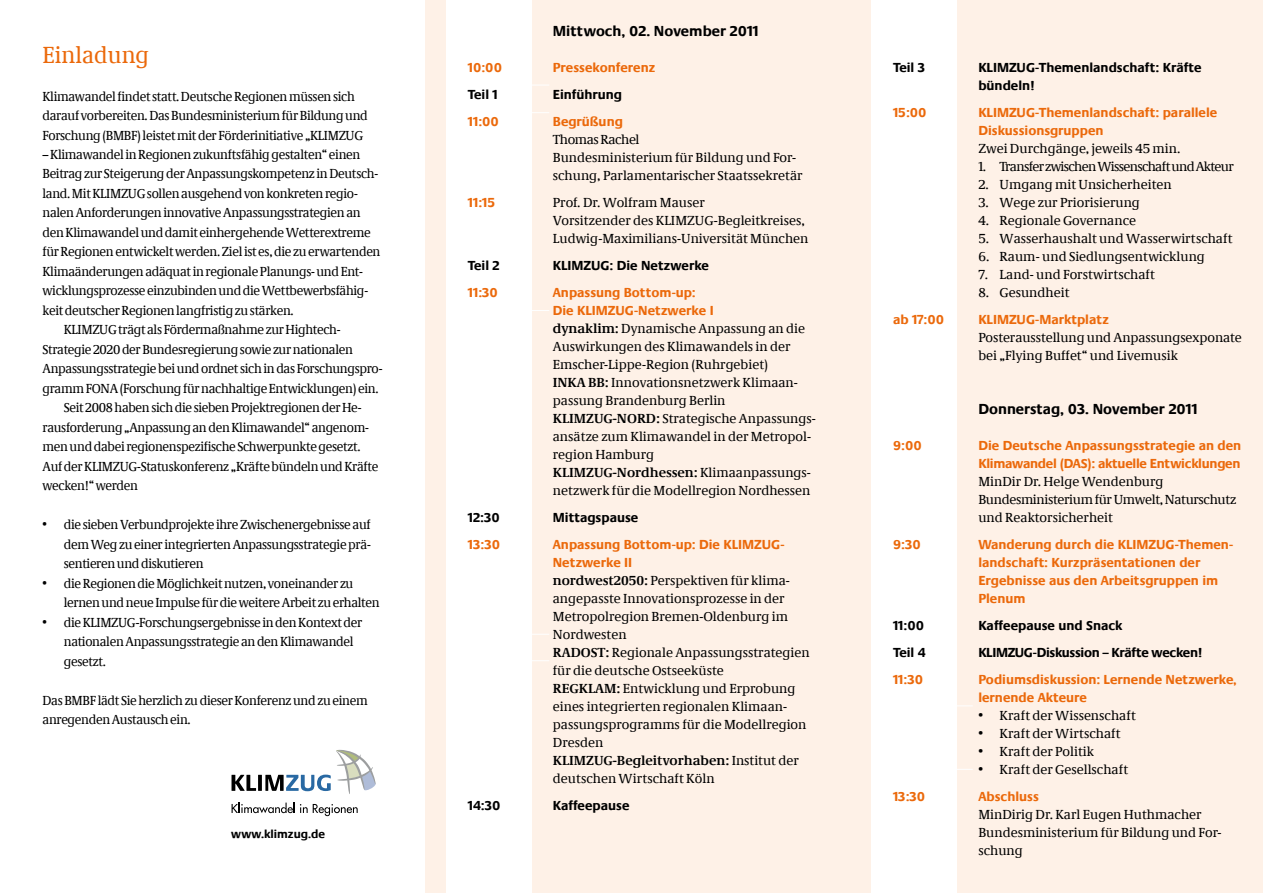
<style>
.page{position:relative;width:1263px;height:893px;background:#fff}
.page>*{position:absolute;margin:0;border:0;box-sizing:border-box;transform-origin:0 0}
.t1{font:24px "Neue Demos";color:#eb690b;scale:.95 1}
.t2{font:700 15px "Neue Praxis";color:#000}
.t3{font:13.5px/19.5px "Neue Demos";letter-spacing:-.025em;color:#000;scale:.95 1}
.t4{font:13.5px/18px "Neue Demos";color:#000}
.t5{font:700 13.5px/18px "Neue Praxis";color:#eb690b}
.t6{font:700 13.5px/27px "Neue Praxis";color:#000}
.t7{font:13.5px/18px "Neue Demos";letter-spacing:-.005em;color:#000}
.t8{font:700 13.5px/27px "Neue Praxis";letter-spacing:-.025em;color:#000}
.t9{font:13.5px "Neue Demos";letter-spacing:-.05em;color:#000}
.t10{font:700 12px "Neue Praxis";color:#000}
.s1{font-weight:700}
</style>
<div class="page">
<div style="left:425px;top:0;width:838px;height:893px;background:#fef1e7"></div>
<div style="left:446px;top:0;width:85px;height:893px;background:#fff"></div>
<div style="left:872px;top:0;width:85px;height:893px;background:#fff"></div>
<svg style="left:531px;top:85px;width:18px;height:1px"></svg>
<svg style="left:531px;top:112px;width:18px;height:1px"></svg>
<svg style="left:531px;top:310px;width:18px;height:1px"></svg>
<svg style="left:531px;top:660px;width:18px;height:1px"></svg>
<svg style="left:231px;top:775px;width:25px;height:16px"></svg>
<svg style="left:258px;top:775px;width:4px;height:16px"></svg>
<svg style="left:232px;top:803px;width:126px;height:13px"></svg>
<svg style="left:265px;top:750px;width:111px;height:44px"></svg>
<svg style="left:957px;top:705px;width:16px;height:1px"></svg>
<svg style="left:531px;top:634px;width:18px;height:1px"></svg>
<svg style="left:957px;top:769px;width:16px;height:1px"></svg>
<h1 class="t1" style="left:43px;top:40px;width:114px">Einladung</h1>
<p class="t3" style="left:43px;top:86px;width:344px">Klimawandel findet statt. Deutsche Regionen müssen sich darauf vorbereiten. Das Bundesministerium für Bildung und<br>Forschung (BMBF) leistet mit der Förderinitiative „KLIMZUG</p>
<p class="t3" style="left:43px;top:145px;width:336px">– Klimawandel in Regionen zukunftsfähig gestalten“ einen</p>
<p class="t3" style="left:43px;top:164px;width:355px">Beitrag zur Steigerung der Anpassungskompetenz in Deutsch-</p>
<p class="t3" style="left:43px;top:184px;width:333px">land. Mit KLIMZUG sollen ausgehend von konkreten regio-</p>
<p class="t3" style="left:43px;top:203px;width:336px">nalen Anforderungen innovative Anpassungsstrategien an</p>
<p class="t3" style="left:43px;top:223px;width:347px">den Klimawandel und damit einhergehende Wetterextreme</p>
<p class="t3" style="left:43px;top:242px;width:357px">für Regionen entwickelt werden. Ziel ist es, die zu erwartenden</p>
<p class="t3" style="left:43px;top:262px;width:339px">Klimaänderungen adäquat in regionale Planungs- und Ent-</p>
<p class="t3" style="left:43px;top:281px;width:344px">wicklungsprozesse einzubinden und die Wettbewerbsfähig-</p>
<p class="t3" style="left:43px;top:301px;width:266px">keit deutscher Regionen langfristig zu stärken.</p>
<p class="t3" style="left:64px;top:320px;width:293px">KLIMZUG trägt als Fördermaßnahme zur Hightech-</p>
<p class="t3" style="left:43px;top:340px;width:328px">Strategie 2020 der Bundesregierung sowie zur nationalen</p>
<p class="t3" style="left:43px;top:359px;width:359px">Anpassungsstrategie bei und ordnet sich in das Forschungspro-</p>
<p class="t3" style="left:43px;top:378px;width:355px">gramm FONA (Forschung für nachhaltige Entwicklungen) ein.</p>
<p class="t3" style="left:64px;top:398px;width:315px">Seit 2008 haben sich die sieben Projektregionen der He-</p>
<p class="t3" style="left:43px;top:417px;width:345px">rausforderung „Anpassung an den Klimawandel“ angenom-</p>
<p class="t3" style="left:43px;top:437px;width:336px">men und dabei regionenspezifische Schwerpunkte gesetzt.</p>
<p class="t3" style="left:43px;top:456px;width:355px">Auf der KLIMZUG-Statuskonferenz „Kräfte bündeln und Kräfte</p>
<p class="t3" style="left:43px;top:476px;width:102px">wecken!“ werden</p>
<p class="t3" style="left:64px;top:515px;width:325px;text-align:justify;text-indent:-21px">• die sieben Verbundprojekte ihre Zwischenergebnisse auf dem Weg zu einer integrierten Anpassungsstrategie prä&shy;sentieren und diskutieren</p>
<p class="t3" style="left:64px;top:573px;width:334px;text-indent:-21px">• die Regionen die Möglichkeit nutzen, voneinander zu lernen und neue Impulse für die weitere Arbeit zu erhalten</p>
<p class="t3" style="left:64px;top:612px;width:316px;text-indent:-21px">• die KLIMZUG-Forschungsergebnisse in den Kontext der nationalen Anpassungsstrategie an den Klimawandel gesetzt.</p>
<p class="t3" style="left:43px;top:690px;width:344px">Das BMBF lädt Sie herzlich zu dieser Konferenz und zu einem anregenden Austausch ein.</p>
<p class="t10" style="left:231px;top:827px;width:95px">www.klimzug.de</p>
<p class="t5" style="left:468px;top:58px;width:36px">10:00</p>
<p class="t6" style="left:468px;top:81px;width:32px">Teil 1</p>
<p class="t5" style="left:468px;top:112px;width:33px">11:00</p>
<p class="t5" style="left:468px;top:193px;width:29px">11:15</p>
<p class="t6" style="left:468px;top:252px;width:33px">Teil 2</p>
<p class="t5" style="left:468px;top:283px;width:32px">11:30</p>
<p class="t6" style="left:468px;top:504px;width:34px">12:30</p>
<p class="t5" style="left:468px;top:535px;width:34px">13:30</p>
<p class="t6" style="left:468px;top:792px;width:34px">14:30</p>
<p class="t2" style="left:553px;top:22px;width:208px">Mittwoch, 02. November 2011</p>
<p class="t5" style="left:553px;top:58px;width:104px">Pressekonferenz</p>
<p class="t6" style="left:553px;top:81px;width:71px">Einführung</p>
<p class="t5" style="left:553px;top:112px;width:71px">Begrüßung</p>
<p class="t4" style="left:553px;top:130px;width:251px">Thomas Rachel<br>Bundesministerium für Bildung und For&shy;schung, Parlamentarischer Staatssekretär</p>
<p class="t4" style="left:553px;top:193px;width:257px">Prof. Dr. Wolfram Mauser<br>Vorsitzender des KLIMZUG-Begleitkreises,<br>Ludwig-Maximilians-Universität München</p>
<p class="t6" style="left:553px;top:252px;width:158px">KLIMZUG: Die Netzwerke</p>
<p class="t5" style="left:553px;top:283px;width:162px">Anpassung Bottom-up:<br>Die KLIMZUG-Netzwerke I</p>
<p class="t4" style="left:553px;top:319px;width:264px"><span class="s1">dynaklim:</span> Dynamische Anpassung an die Auswirkungen des Klimawandels in der Emscher-Lippe-Region (Ruhrgebiet)<br><span class="s1">INKA BB:</span> Innovationsnetzwerk Klimaan&shy;passung Brandenburg Berlin <span class="s1">KLIMZUG-NORD:</span> Strategische Anpassungs&shy;ansätze zum Klimawandel in der Metropol&shy;region Hamburg<br><span class="s1">KLIMZUG-Nordhessen:</span> Klimaanpassungs&shy;netzwerk für die Modellregion Nordhessen</p>
<p class="t6" style="left:553px;top:504px;width:87px">Mittagspause</p>
<p class="t5" style="left:553px;top:535px;width:233px">Anpassung Bottom-up: Die KLIMZUG-<br>Netzwerke II</p>
<p class="t4" style="left:553px;top:571px;width:258px"><span class="s1">nordwest2050:</span> Perspektiven für klima&shy;angepasste Innovationsprozesse in der Metropolregion Bremen-Oldenburg im Nordwesten<br><span class="s1">RADOST:</span> Regionale Anpassungsstrategien für die deutsche Ostseeküste<br><span class="s1">REGKLAM:</span> Entwicklung und Erprobung eines integrierten regionalen Klimaan&shy;passungsprogramms für die Modellregion Dresden<br><span class="s1">KLIMZUG-Begleitvorhaben:</span> Institut der deutschen Wirtschaft Köln</p>
<p class="t6" style="left:553px;top:792px;width:78px">Kaffeepause</p>
<p class="t6" style="left:893px;top:54px;width:34px">Teil 3</p>
<p class="t5" style="left:893px;top:103px;width:35px">15:00</p>
<p class="t5" style="left:893px;top:310px;width:53px">ab 17:00</p>
<p class="t5" style="left:893px;top:436px;width:30px">9:00</p>
<p class="t5" style="left:893px;top:535px;width:29px">9:30</p>
<p class="t6" style="left:893px;top:612px;width:34px">11:00<br>Teil 4</p>
<p class="t5" style="left:893px;top:670px;width:32px">11:30</p>
<p class="t5" style="left:893px;top:787px;width:34px">13:30</p>
<p class="t6" style="left:978px;top:58px;width:225px;line-height:18px">KLIMZUG-Themenlandschaft: Kräfte bündeln!</p>
<p class="t5" style="left:978px;top:103px;width:241px">KLIMZUG-Themenlandschaft: parallele<br>Diskussionsgruppen</p>
<p class="t4" style="left:978px;top:139px;width:204px">Zwei Durchgänge, jeweils 45 min.</p>
<p class="t9" style="left:978px;top:158px;width:257px">1. Transfer zwischen Wissenschaft und Akteur</p>
<p class="t4" style="left:978px;top:175px;width:195px">2. Umgang mit Unsicherheiten</p>
<p class="t4" style="left:978px;top:193px;width:163px">3. Wege zur Priorisierung</p>
<p class="t4" style="left:978px;top:211px;width:159px">4. Regionale Governance</p>
<p class="t4" style="left:978px;top:229px;width:256px">5. Wasserhaushalt und Wasserwirtschaft</p>
<p class="t4" style="left:978px;top:247px;width:228px">6. Raum- und Siedlungsentwicklung</p>
<p class="t4" style="left:978px;top:265px;width:178px">7. Land- und Forstwirtschaft</p>
<p class="t4" style="left:978px;top:283px;width:93px">8. Gesundheit</p>
<p class="t5" style="left:978px;top:310px;width:132px">KLIMZUG-Marktplatz</p>
<p class="t7" style="left:978px;top:328px;width:265px">Posterausstellung und Anpassungsexponate bei „Flying Buffet“ und Livemusik</p>
<p class="t2" style="left:978px;top:400px;width:221px">Donnerstag, 03. November 2011</p>
<p class="t5" style="left:978px;top:436px;width:264px">Die Deutsche Anpassungsstrategie an den<br>Klimawandel (DAS): aktuelle Entwicklungen</p>
<p class="t4" style="left:978px;top:472px;width:260px">MinDir Dr. Helge Wendenburg<br>Bundesministerium für Umwelt, Naturschutz und Reaktorsicherheit</p>
<p class="t5" style="left:978px;top:535px;width:256px">Wanderung durch die KLIMZUG-Themen&shy;landschaft: Kurzpräsentationen der<br>Ergebnisse aus den Arbeitsgruppen im<br>Plenum</p>
<p class="t8" style="left:978px;top:612px;width:226px">Kaffeepause und Snack<br>KLIMZUG-Diskussion – Kräfte wecken!</p>
<p class="t5" style="left:978px;top:670px;width:260px">Podiumsdiskussion: Lernende Netzwerke, lernende Akteure</p>
<p class="t4" style="left:978px;top:706px;width:159px">• Kraft der Wissenschaft</p>
<p class="t4" style="left:978px;top:724px;width:144px">• Kraft der Wirtschaft</p>
<p class="t4" style="left:978px;top:742px;width:117px">• Kraft der Politik</p>
<p class="t4" style="left:978px;top:760px;width:151px">• Kraft der Gesellschaft</p>
<p class="t5" style="left:978px;top:787px;width:62px">Abschluss</p>
<p class="t4" style="left:978px;top:805px;width:245px">MinDirig Dr. Karl Eugen Huthmacher<br>Bundesministerium für Bildung und For&shy;schung</p>
</div>
